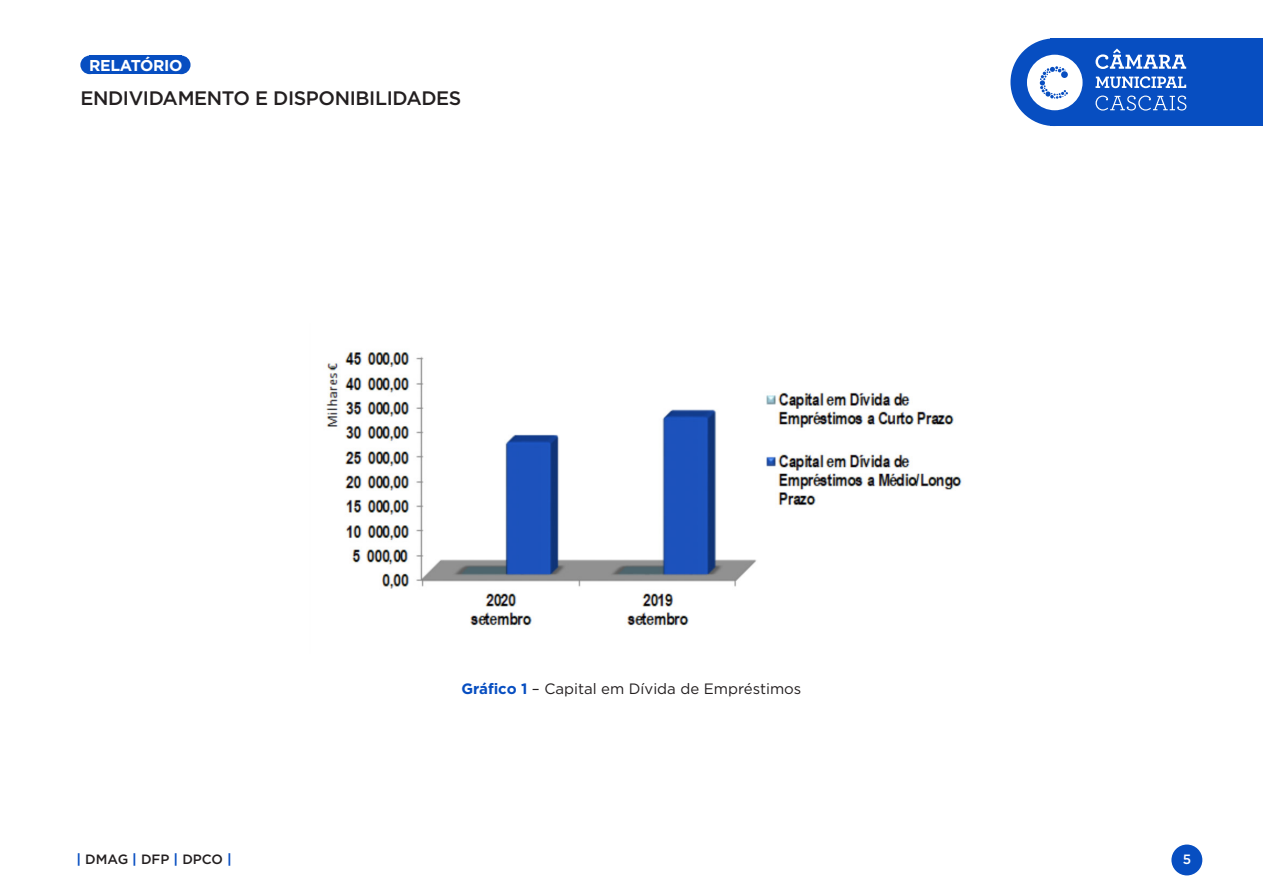
<style>
.page{position:relative;width:1263px;height:893px;background:#fff}
.page>*{position:absolute;margin:0;border:0;box-sizing:border-box;transform-origin:0 0}
.t1{font:500 19.5px "Gotham";letter-spacing:-.02em;color:#231f20}
.t2{font:700 15.75px "Gotham";letter-spacing:-.02em;color:#fff}
.texto{font:15px "Gotham";color:#231f20}
.t3{font:500 13.5px "Gotham";color:#231f20}
.t4{font:500 13.5px "Gotham";color:#fff}
.s1{font-weight:700;color:#074ec1}
</style>
<div class="page">
<div style="left:1171px;top:844px;width:31px;height:31px;background:#074ec1;border-radius:50%"></div>
<div style="left:1051px;top:38px;width:212px;height:88px;background:#074ec1"></div>
<div style="left:1010px;top:38px;width:88px;height:88px;background:#074ec1;border-radius:50%"></div>
<div style="left:89px;top:56px;width:92px;height:18px;background:#074ec1"></div>
<div style="left:80px;top:56px;width:19px;height:18px;background:#074ec1;border-radius:50%"></div>
<div style="left:172px;top:56px;width:19px;height:18px;background:#074ec1;border-radius:50%"></div>
<svg style="left:1095px;top:49px;width:91px;height:20px"></svg>
<svg style="left:1095px;top:96px;width:91px;height:15px"></svg>
<svg style="left:1095px;top:76px;width:91px;height:12px"></svg>
<svg style="left:1027px;top:55px;width:55px;height:55px"></svg>
<img style="left:326px;top:352px;width:636px;height:274px">
<p class="t2" style="left:89px;top:55px;width:95px">RELATÓRIO</p>
<p class="t1" style="left:80px;top:85px;width:383px">ENDIVIDAMENTO E DISPONIBILIDADES</p>
<p class="texto" style="left:461px;top:679px;width:341px"><span class="s1">Gráfico 1</span> – Capital em Dívida de Empréstimos</p>
<p class="t3" style="left:77px;top:850px;width:157px"><span class="s1">|</span> DMAG <span class="s1">|</span> DFP <span class="s1">|</span> DPCO <span class="s1">|</span></p>
<p class="t4" style="left:1183px;top:850px;width:10px">5</p>
</div>
